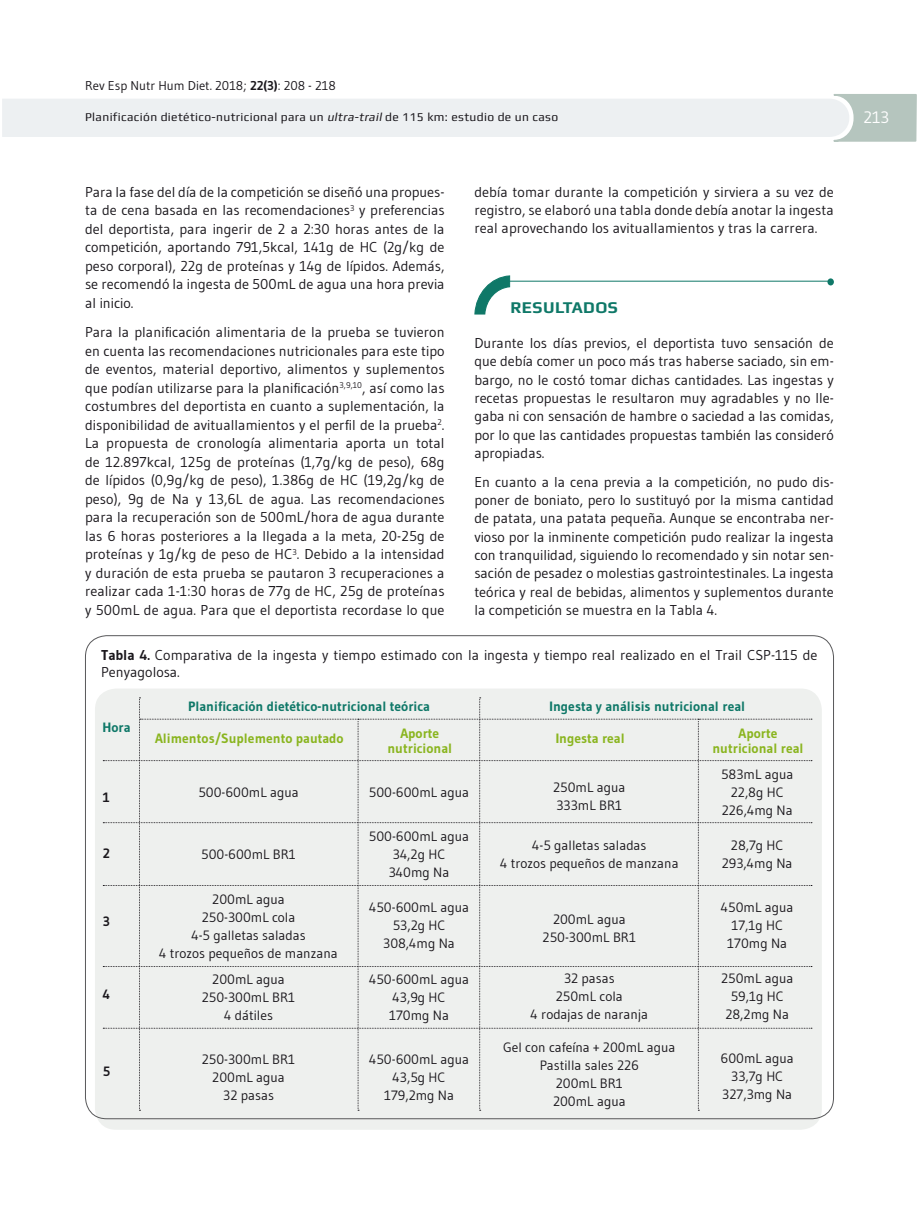
<style>
.page{position:relative;width:919px;height:1217px;background:#fff}
.page>*{position:absolute;margin:0;border:0;box-sizing:border-box;transform-origin:0 0}
.t1{font:700 16.5px "Play";letter-spacing:.03em;color:#0f7868}
.t2{font:16.5px "Gudea";color:#fff}
.t3{font:14.25px/18.5px "Gudea";color:#1a171c;text-align:justify}
.t4{font:13.5px/18px "Gudea";color:#1a171c;text-align:center}
.t5{font:700 13.5px "Gudea";color:#0f7868}
.t6{font:700 13.5px/15px "Gudea";color:#8ab51f;text-align:center}
.t7{font:700 13.5px "Gudea";color:#1a171c}
.t8{font:12.75px "Gudea";color:#1a171c}
.t9{font:12px "Play";letter-spacing:.03em;color:#1a171c}
.s1{font-weight:700}
.s2{font-style:italic}
</style>
<div class="page">
<svg style="left:2px;top:94px;width:915px;height:48px"></svg>
<hr style="left:503px;top:281px;width:325px;height:1px;background:#0f7868">
<div style="left:827px;top:278px;width:6px;height:7px;background:#0f7868;border-radius:50%"></div>
<svg style="left:474px;top:275px;width:36px;height:40px"></svg>
<div style="left:95px;top:688px;width:726px;height:441px;background:#eef0ee;border-radius:21px"></div>
<svg style="left:103px;top:697px;width:708px;height:413px"></svg>
<p class="t8" style="left:85px;top:78px;width:252px">Rev Esp Nutr Hum Diet. 2018; <span class="s1">22(3)</span>: 208 - 218</p>
<p class="t9" style="left:85px;top:110px;width:474px">Planificación dietético-nutricional para un <span class="s2">ultra-trail</span>de 115 km: estudio de un caso</p>
<p class="t2" style="left:863px;top:107px;width:27px">213</p>
<p class="t3" style="left:85px;top:182px;width:361px">Para la fase del día de la competición se diseñó una propues&shy;ta de cena basada en las recomendaciones<sup>3</sup> y preferencias del deportista, para ingerir de 2 a 2:30 horas antes de la competición, aportando 791,5kcal, 141g de HC (2g/kg de peso corporal), 22g de proteínas y 14g de lípidos. Además, se recomendó la ingesta de 500mL de agua una hora previa al inicio.</p>
<p class="t3" style="left:85px;top:322px;width:361px">Para la planificación alimentaria de la prueba se tuvieron en cuenta las recomendaciones nutricionales para este tipo de eventos, material deportivo, alimentos y suplementos que podían utilizarse para la planificación<sup>3,9,10</sup>, así como las costumbres del deportista en cuanto a suplementación, la disponibilidad de avituallamientos y el perfil de la prueba<sup>2</sup>.<br>La propuesta de cronología alimentaria aporta un total de 12.897kcal, 125g de proteínas (1,7g/kg de peso), 68g de lípidos (0,9g/kg de peso), 1.386g de HC (19,2g/kg de peso), 9g de Na y 13,6L de agua. Las recomendaciones para la recuperación son de 500mL/hora de agua durante las 6 horas posteriores a la llegada a la meta, 20-25g de proteínas y 1g/kg de peso de HC<sup>3</sup>. Debido a la intensidad y duración de esta prueba se pautaron 3 recuperaciones a realizar cada 1-1:30 horas de 77g de HC, 25g de proteínas y 500mL de agua. Para que el deportista recordase lo que</p>
<p class="t3" style="left:474px;top:182px;width:361px">debía tomar durante la competición y sirviera a su vez de registro, se elaboró una tabla donde debía anotar la ingesta real aprovechando los avituallamientos y tras la carrera.</p>
<p class="t1" style="left:510px;top:297px;width:109px">RESULTADOS</p>
<p class="t3" style="left:474px;top:334px;width:361px">Durante los días previos, el deportista tuvo sensación de que debía comer un poco más tras haberse saciado, sin em&shy;bargo, no le costó tomar dichas cantidades. Las ingestas y recetas propuestas le resultaron muy agradables y no lle&shy;gaba ni con sensación de hambre o saciedad a las comidas, por lo que las cantidades propuestas también las consideró apropiadas.</p>
<p class="t3" style="left:474px;top:472px;width:361px">En cuanto a la cena previa a la competición, no pudo dis&shy;poner de boniato, pero lo sustituyó por la misma cantidad de patata, una patata pequeña. Aunque se encontraba ner&shy;vioso por la inminente competición pudo realizar la ingesta con tranquilidad, siguiendo lo recomendado y sin notar sen&shy;sación de pesadez o molestias gastrointestinales. La ingesta teórica y real de bebidas, alimentos y suplementos durante la competición se muestra en la Tabla 4.</p>
<p class="t3" style="left:101px;top:646px;width:717px;line-height:17.1px"><span class="s1">Tabla 4.</span> Comparativa de la ingesta y tiempo estimado con la ingesta y tiempo real realizado en el Trail CSP-115 de<br>Penyagolosa.</p>
<p class="t5" style="left:102px;top:719px;width:30px">Hora</p>
<p class="t7" style="left:103px;top:789px;width:9px">1</p>
<p class="t7" style="left:103px;top:844px;width:9px">2</p>
<p class="t7" style="left:103px;top:912px;width:9px">3</p>
<p class="t7" style="left:103px;top:985px;width:9px">4</p>
<p class="t7" style="left:103px;top:1062px;width:9px">5</p>
<p class="t5" style="left:188px;top:697px;width:243px">Planificación dietético-nutricional teórica</p>
<p class="t5" style="left:549px;top:697px;width:197px">Ingesta y análisis nutricional real</p>
<p class="t6" style="left:387px;top:725px;width:67px">Aporte nutricional</p>
<p class="t6" style="left:712px;top:725px;width:93px">Aporte nutricional real</p>
<p class="t6" style="left:155px;top:730px;width:190px">Alimentos/Suplemento pautado</p>
<p class="t6" style="left:555px;top:730px;width:71px">Ingesta real</p>
<p class="t4" style="left:198px;top:782px;width:102px">500-600mL agua</p>
<p class="t4" style="left:201px;top:845px;width:96px">500-600mL BR1</p>
<p class="t4" style="left:159px;top:889px;width:180px">200mL agua<br>250-300mL cola<br>4-5 galletas saladas<br>4 trozos pequeños de manzana</p>
<p class="t4" style="left:202px;top:970px;width:95px">200mL agua<br>250-300mL BR1<br>4 dátiles</p>
<p class="t4" style="left:202px;top:1049px;width:95px">250-300mL BR1<br>200mL agua<br>32 pasas</p>
<p class="t4" style="left:369px;top:782px;width:102px">500-600mL agua</p>
<p class="t4" style="left:369px;top:827px;width:102px">500-600mL agua<br>34,2g HC<br>340mg Na</p>
<p class="t4" style="left:369px;top:898px;width:101px">450-600mL agua<br>53,2g HC<br>308,4mg Na</p>
<p class="t4" style="left:369px;top:970px;width:101px">450-600mL agua<br>43,9g HC<br>170mg Na</p>
<p class="t4" style="left:369px;top:1049px;width:101px">450-600mL agua<br>43,5g HC<br>179,2mg Na</p>
<p class="t4" style="left:553px;top:778px;width:74px;text-align:left">250mL agua<br>333mL BR1</p>
<p class="t4" style="left:500px;top:836px;width:180px">4-5 galletas saladas<br>4 trozos pequeños de manzana</p>
<p class="t4" style="left:542px;top:909px;width:95px">200mL agua<br>250-300mL BR1</p>
<p class="t4" style="left:530px;top:969px;width:119px">32 pasas<br>250mL cola<br>4 rodajas de naranja</p>
<p class="t4" style="left:503px;top:1037px;width:174px">Gel con cafeína + 200mL agua<br>Pastilla sales 226<br>200mL BR1<br>200mL agua</p>
<p class="t4" style="left:721px;top:764px;width:74px">583mL agua<br>22,8g HC<br>226,4mg Na</p>
<p class="t4" style="left:721px;top:835px;width:72px">28,7g HC<br>293,4mg Na</p>
<p class="t4" style="left:721px;top:898px;width:74px">450mL agua<br>17,1g HC<br>170mg Na</p>
<p class="t4" style="left:721px;top:969px;width:74px">250mL agua<br>59,1g HC<br>28,2mg Na</p>
<p class="t4" style="left:720px;top:1048px;width:75px">600mL agua<br>33,7g HC<br>327,3mg Na</p>
</div>
